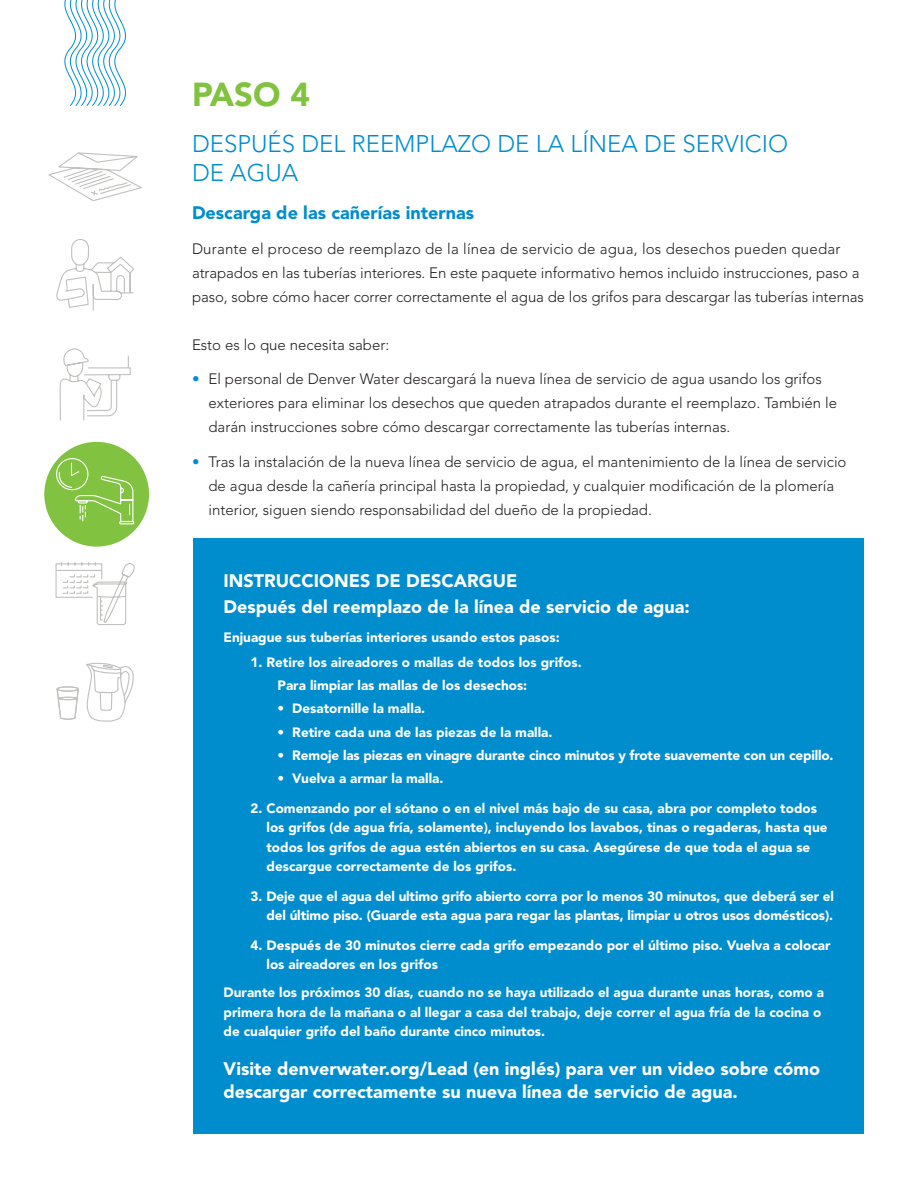
<style>
.page{position:relative;width:918px;height:1188px;background:#fff}
.page>*{position:absolute;margin:0;border:0;box-sizing:border-box;transform-origin:0 0}
.t1{font:900 33px "Avenir LT Std";color:#81c340}
.t2{font:300 24px/28.8px "Avenir LT Std";color:#008dce}
.t3{font:900 18px/26.1px "Avenir LT Std";color:#fff}
.t4{font:900 18px "Avenir LT Std";color:#008dce}
.t5{font:300 15px/24px "Avenir LT Std";color:#231f20}
.t6{font:900 13.5px/19.5px "Avenir LT Std";color:#fff}
.s1{color:#008dce}
</style>
<div class="page">
<div style="left:194px;top:538px;width:670px;height:596px;background:#008dce"></div>
<svg style="left:64px;top:0;width:62px;height:106px"></svg>
<svg style="left:56px;top:239px;width:78px;height:72px"></svg>
<svg style="left:59px;top:348px;width:72px;height:73px"></svg>
<svg style="left:55px;top:562px;width:80px;height:63px"></svg>
<svg style="left:56px;top:686px;width:23px;height:34px"></svg>
<svg style="left:86px;top:662px;width:47px;height:60px"></svg>
<div style="left:44px;top:442px;width:105px;height:105px;background:#81c340;border-radius:50%"></div>
<svg style="left:48px;top:152px;width:94px;height:49px"></svg>
<svg style="left:55px;top:458px;width:80px;height:67px"></svg>
<h1 class="t1" style="left:192px;top:74px;width:119px">PASO 4</h1>
<h2 class="t2" style="left:192px;top:130px;width:598px">DESPUÉS DEL REEMPLAZO DE LA LÍNEA DE SERVICIO<br>DE AGUA</h2>
<h3 class="t4" style="left:192px;top:202px;width:284px">Descarga de las cañerías internas</h3>
<p class="t5" style="left:192px;top:236px;width:674px">Durante el proceso de reemplazo de la línea de servicio de agua, los desechos pueden quedar atrapados en las tuberías interiores. En este paquete informativo hemos incluido instrucciones, paso a paso, sobre cómo hacer correr correctamente el agua de los grifos para descargar las tuberías internas</p>
<p class="t5" style="left:192px;top:332px;width:199px">Esto es lo que necesita saber:</p>
<p class="t5" style="left:208px;top:367px;width:630px;text-indent:-16px"><span class="s1">•</span> El personal de Denver Water descargará la nueva línea de servicio de agua usando los grifos exteriores para eliminar los desechos que queden atrapados durante el reemplazo. También le darán instrucciones sobre cómo descargar correctamente las tuberías internas.</p>
<p class="t5" style="left:208px;top:450px;width:640px;text-indent:-16px"><span class="s1">•</span> Tras la instalación de la nueva línea de servicio de agua, el mantenimiento de la línea de servicio de agua desde la cañería principal hasta la propiedad, y cualquier modificación de la plomería interior, siguen siendo responsabilidad del dueño de la propiedad.</p>
<h3 class="t3" style="left:224px;top:568px;width:468px">INSTRUCCIONES DE DESCARGUE<br>Después del reemplazo de la línea de servicio de agua:</h3>
<p class="t6" style="left:224px;top:627px;width:338px">Enjuague sus tuberías interiores usando estos pasos:</p>
<p class="t6" style="left:278px;top:651px;width:306px;line-height:23.1px;text-indent:-27px">1. Retire los aireadores o mallas de todos los grifos.<br>Para limpiar las mallas de los desechos:</p>
<p class="t6" style="left:278px;top:699px;width:149px">• Desatornille la malla.</p>
<p class="t6" style="left:278px;top:722px;width:277px">• Retire cada una de las piezas de la malla.</p>
<p class="t6" style="left:278px;top:745px;width:558px">• Remoje las piezas en vinagre durante cinco minutos y frote suavemente con un cepillo.</p>
<p class="t6" style="left:278px;top:768px;width:167px">• Vuelva a armar la malla.</p>
<p class="t6" style="left:266px;top:798px;width:563px;text-indent:-16px">2. Comenzando por el sótano o en el nivel más bajo de su casa, abra por completo todos los grifos (de agua fría, solamente), incluyendo los lavabos, tinas o regaderas, hasta que todos los grifos de agua estén abiertos en su casa. Asegúrese de que toda el agua se descargue correctamente de los grifos.</p>
<p class="t6" style="left:251px;top:886px;width:585px;text-align:right">3. Deje que el agua del ultimo grifo abierto corra por lo menos 30 minutos, que deberá ser el del último piso. (Guarde esta agua para regar las plantas, limpiar u otros usos domésticos).</p>
<p class="t6" style="left:266px;top:935px;width:566px;text-indent:-16px">4. Después de 30 minutos cierre cada grifo empezando por el último piso. Vuelva a colocar los aireadores en los grifos</p>
<p class="t6" style="left:224px;top:983px;width:602px">Durante los próximos 30 días, cuando no se haya utilizado el agua durante unas horas, como a primera hora de la mañana o al llegar a casa del trabajo, deje correr el agua fría de la cocina o de cualquier grifo del baño durante cinco minutos.</p>
<h3 class="t3" style="left:224px;top:1058px;width:598px;line-height:22.5px">Visite denverwater.org/Lead (en inglés) para ver un video sobre cómo descargar correctamente su nueva línea de servicio de agua.</h3>
</div>
